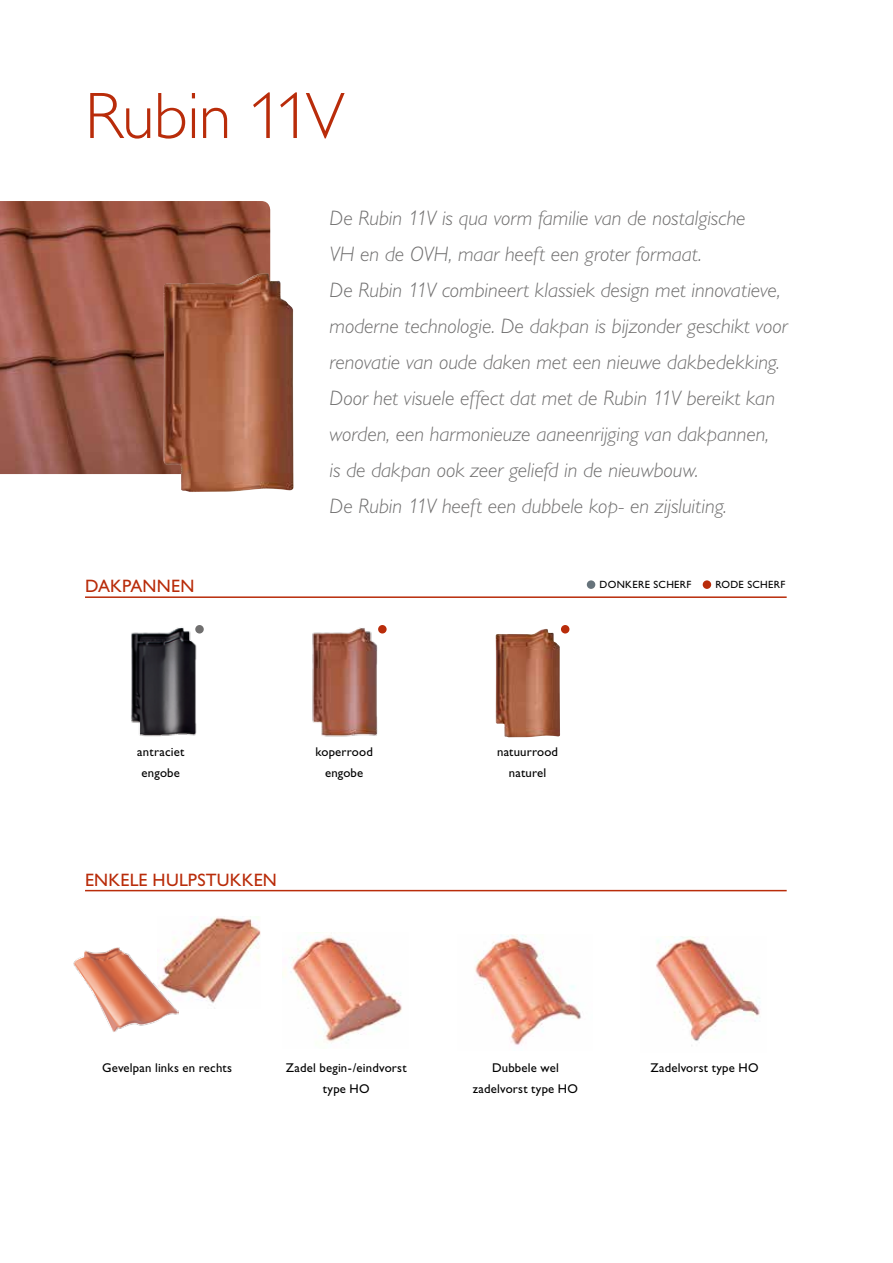
<style>
.page{position:relative;width:893px;height:1263px;background:#fff}
.page>*{position:absolute;margin:0;border:0;box-sizing:border-box;transform-origin:0 0}
.t1{font:300 66px "Gill Alt One";letter-spacing:-.01em;color:#b92c0a}
.t2{font:italic 300 21px/36px "Gill Alt One";letter-spacing:-.005em;color:#706f6f}
.t3{font:18px "Gill Alt One";letter-spacing:.01em;color:#b92c0a}
.t4{font:12.75px/21px "Gill Alt One";letter-spacing:.015em;color:#000;text-align:center}
.t5{font:10.5px "Gill Alt One";letter-spacing:.03em;color:#000}
</style>
<div class="page">
<img style="left:495px;top:629px;width:65px;height:108px">
<img style="left:0;top:201px;width:270px;height:273px">
<hr style="left:85px;top:596px;width:702px;height:2px;background:#b92c0a">
<div style="left:703px;top:580px;width:8px;height:9px;background:#b92c0a;border-radius:50%"></div>
<img style="left:131px;top:627px;width:73px;height:110px">
<img style="left:312px;top:625px;width:75px;height:112px">
<div style="left:195px;top:625px;width:9px;height:8px;background:#706f6f;border-radius:50%"></div>
<div style="left:378px;top:625px;width:9px;height:8px;background:#b92c0a;border-radius:50%"></div>
<div style="left:561px;top:625px;width:8px;height:8px;background:#b92c0a;border-radius:50%"></div>
<div style="left:587px;top:580px;width:8px;height:9px;background:#66737b;border-radius:50%"></div>
<hr style="left:85px;top:890px;width:702px;height:1px;background:#b92c0a">
<img style="left:474px;top:935px;width:107px;height:110px">
<img style="left:282px;top:935px;width:120px;height:108px">
<img style="left:173px;top:916px;width:88px;height:93px">
<img style="left:656px;top:937px;width:104px;height:109px">
<img style="left:73px;top:946px;width:106px;height:86px">
<img style="left:163px;top:273px;width:131px;height:219px">
<h1 class="t1" style="left:85px;top:79px;width:261px">Rubin 11V</h1>
<p class="t2" style="left:330px;top:200px;width:459px">De Rubin 11V is qua vorm familie van de nostalgische<br>VH en de OVH, maar heeft een groter formaat.<br>De Rubin 11V combineert klassiek design met innovatieve, moderne technologie. De dakpan is bijzonder geschikt voor renovatie van oude daken met een nieuwe dakbedekking.<br>Door het visuele effect dat met de Rubin 11V bereikt kan worden, een harmonieuze aaneenrijging van dakpannen,<br>is de dakpan ook zeer geliefd in de nieuwbouw.<br>De Rubin 11V heeft een dubbele kop- en zijsluiting.</p>
<p class="t3" style="left:85px;top:576px;width:111px">DAKPANNEN</p>
<p class="t5" style="left:715px;top:579px;width:71px">RODE SCHERF</p>
<p class="t5" style="left:600px;top:579px;width:93px">DONKERE SCHERF</p>
<p class="t4" style="left:137px;top:741px;width:48px">antraciet engobe</p>
<p class="t4" style="left:315px;top:741px;width:59px">koperrood engobe</p>
<p class="t4" style="left:497px;top:741px;width:62px">natuurrood naturel</p>
<p class="t3" style="left:85px;top:869px;width:193px">ENKELE HULPSTUKKEN</p>
<p class="t4" style="left:102px;top:1057px;width:131px">Gevelpan links en rechts</p>
<p class="t4" style="left:286px;top:1057px;width:122px">Zadel begin-/eindvorst type HO</p>
<p class="t4" style="left:473px;top:1057px;width:107px">Dubbele wel zadelvorst type HO</p>
<p class="t4" style="left:650px;top:1057px;width:110px">Zadelvorst type HO</p>
</div>
